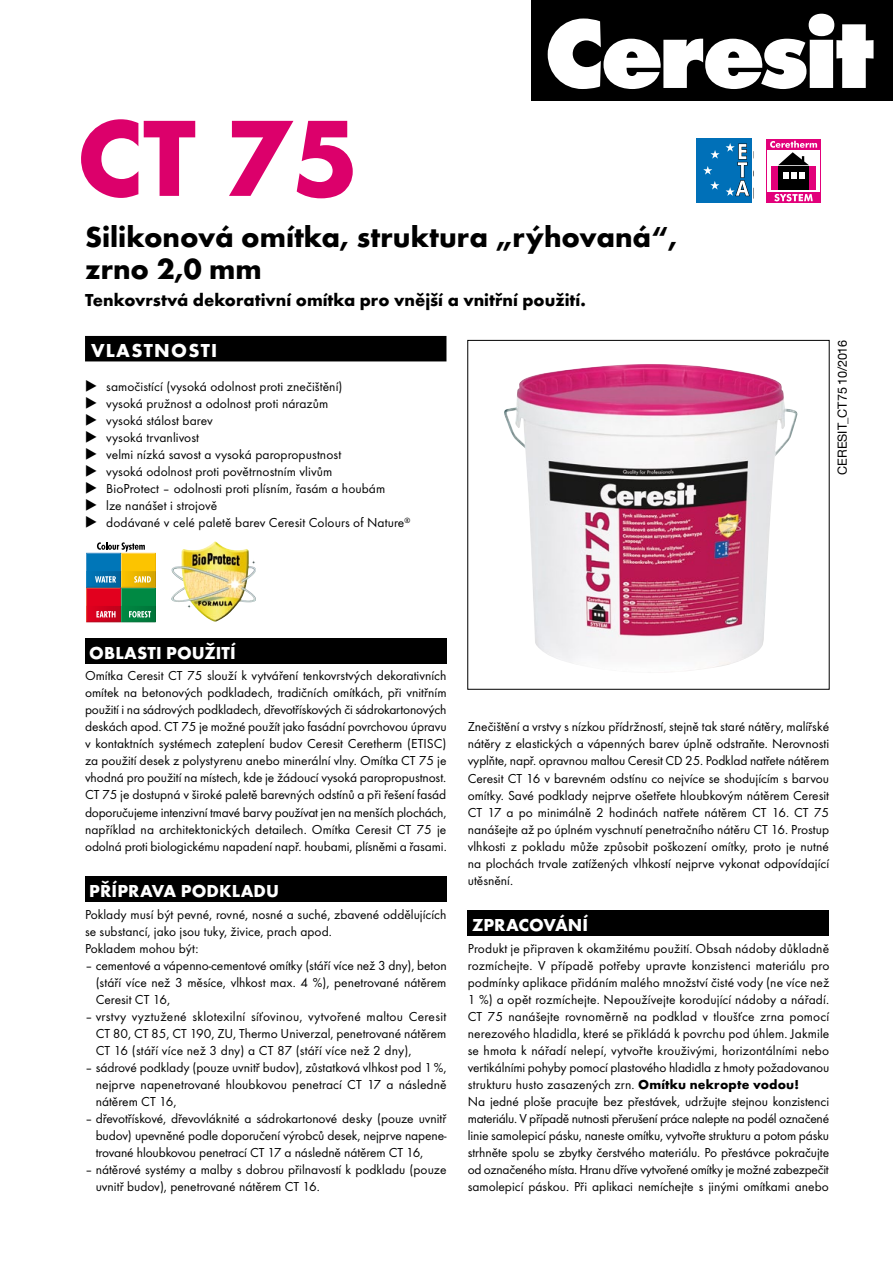
<style>
.page{position:relative;width:893px;height:1263px;background:#fff}
.page>*{position:absolute;margin:0;border:0;box-sizing:border-box;transform-origin:0 0}
.t1{font:700 112.5px "Futura TOT";color:#dc006b}
.t2{font:700 30px/31.5px "Futura TOT";color:#000}
.t3{font:700 19.5px "Futura TOT";letter-spacing:.065em;color:#fff}
.t4{font:700 18px "Futura TOT";color:#000}
.t5{font:700 18px "Futura TOT";letter-spacing:.005em;color:#fff}
.t6{font:13.5px/17px "Futura TOT";color:#000;text-align:justify}
.t7{font:12.6px "Helvetica Neue LT Com";letter-spacing:-.005em;color:#000}
.s1{font-family:"European Pi Three";font-size:15px}
.s2{font-weight:700}
</style>
<div class="page">
<div style="left:85px;top:336px;width:361px;height:25px;background:#000"></div>
<div style="left:85px;top:638px;width:361px;height:25px;background:#000"></div>
<div style="left:85px;top:876px;width:361px;height:25px;background:#000"></div>
<div style="left:468px;top:910px;width:361px;height:25px;background:#000"></div>
<img style="left:504px;top:364px;width:294px;height:307px">
<div style="left:532px;top:0;width:361px;height:99px;background:#000"></div>
<svg style="left:548px;top:14px;width:325px;height:75px"></svg>
<div style="left:696px;top:139px;width:56px;height:64px;background:#0070b8"></div>
<svg style="left:710px;top:150px;width:10px;height:9px"></svg>
<svg style="left:703px;top:166px;width:9px;height:9px"></svg>
<svg style="left:710px;top:181px;width:9px;height:9px"></svg>
<svg style="left:726px;top:143px;width:28px;height:53px"></svg>
<div style="left:766px;top:139px;width:55px;height:11px;background:#e2007a"></div>
<div style="left:766px;top:192px;width:55px;height:11px;background:#e2007a"></div>
<div style="left:772px;top:166px;width:12px;height:24px;background:#e2007a"></div>
<div style="left:803px;top:166px;width:13px;height:24px;background:#e2007a"></div>
<div style="left:778px;top:166px;width:31px;height:24px;background:#000"></div>
<svg style="left:783px;top:173px;width:22px;height:6px"></svg>
<hr style="left:766px;top:150px;width:1px;height:43px;background:#e2007a">
<hr style="left:820px;top:150px;width:1px;height:43px;background:#e2007a">
<svg style="left:770px;top:141px;width:47px;height:24px"></svg>
<svg style="left:774px;top:194px;width:39px;height:7px"></svg>
<img style="left:171px;top:542px;width:43px;height:59px">
<svg style="left:86px;top:542px;width:70px;height:80px;background:#878261"></svg>
<h1 class="t1" style="left:77px;top:89px;width:284px">CT 75</h1>
<h2 class="t2" style="left:85px;top:221px;width:594px">Silikonová omítka, struktura „rýhovaná“, zrno 2,0 mm</h2>
<h3 class="t4" style="left:85px;top:289px;width:502px">Tenkovrstvá dekorativní omítka pro vnější a vnitřní použití.</h3>
<h3 class="t3" style="left:91px;top:339px;width:128px">VLASTNOSTI</h3>
<p class="t6" style="left:85px;top:378px;width:327px;text-align:left"><span class="s1">E</span> samočistící (vysoká odolnost proti znečištění)<br><span class="s1">E</span> vysoká pružnost a odolnost proti nárazům<br><span class="s1">E</span> vysoká stálost barev<br><span class="s1">E</span> vysoká trvanlivost<br><span class="s1">E</span> velmi nízká savost a vysoká paropropustnost<br><span class="s1">E</span> vysoká odolnost proti povětrnostním vlivům<br><span class="s1">E</span> BioProtect – odolnosti proti plísním, řasám a houbám<br><span class="s1">E</span> lze nanášet i strojově<br><span class="s1">E</span> dodávané v celé paletě barev Ceresit Colours of Nature<sup>®</sup></p>
<p class="t7" style="left:834px;top:475px;width:136px;rotate:-90deg">CERESIT_CT75 10/2016</p>
<h3 class="t5" style="left:89px;top:641px;width:148px">OBLASTI POUŽITÍ</h3>
<p class="t6" style="left:85px;top:667px;width:363px">Omítka Ceresit CT 75 slouží k vytváření tenkovrstvých dekorativních omítek na betonových podkladech, tradičních omítkách, při vnitřním použití i na sádrových podkladech, dřevotřískových či sádrokartonových deskách apod. CT 75 je možné použít jako fasádní povrchovou úpravu v kontaktních systémech zateplení budov Ceresit Ceretherm (ETISC) za použití desek z polystyrenu anebo minerální vlny. Omítka CT 75 je vhodná pro použití na místech, kde je žádoucí vysoká paropropustnost.<br>CT 75 je dostupná v široké paletě barevných odstínů a při řešení fasád doporučujeme intenzivní tmavé barvy používat jen na menších plochách, například na architektonických detailech. Omítka Ceresit CT 75 je odolná proti biologickému napadení např. houbami, plísněmi a řasami.</p>
<h3 class="t5" style="left:89px;top:880px;width:191px">PŘÍPRAVA PODKLADU</h3>
<p class="t6" style="left:85px;top:905px;width:363px;text-align:left">Poklady musí být pevné, rovné, nosné a suché, zbavené oddělujících se substancí, jako jsou tuky, živice, prach apod.<br>Pokladem mohou být:</p>
<p class="t6" style="left:96px;top:956px;width:353px;text-indent:-11px">– cementové a vápenno-cementové omítky (stáří více než 3 dny), beton (stáří více než 3 měsíce, vlhkost max. 4 %), penetrované nátěrem Ceresit CT 16,</p>
<p class="t6" style="left:96px;top:1007px;width:352px;text-indent:-11px">– vrstvy vyztužené sklotexilní síťovinou, vytvořené maltou Ceresit CT 80, CT 85, CT 190, ZU, Thermo Univerzal, penetrované nátěrem CT 16 (stáří více než 3 dny) a CT 87 (stáří více než 2 dny),</p>
<p class="t6" style="left:96px;top:1058px;width:353px;text-indent:-11px">– sádrové podklady (pouze uvnitř budov), zůstatková vlhkost pod 1%, nejprve napenetrované hloubkovou penetrací CT 17 a následně nátěrem CT 16,</p>
<p class="t6" style="left:96px;top:1109px;width:352px;text-indent:-11px">– dřevotřískové, dřevovláknité a sádrokartonové desky (pouze uvnitř budov) upevněné podle doporučení výrobců desek, nejprve napene&shy;trované hloubkovou penetrací CT 17 a následně nátěrem CT 16,</p>
<p class="t6" style="left:96px;top:1161px;width:352px;text-indent:-11px">– nátěrové systémy a malby s dobrou přilnavostí k podkladu (pouze uvnitř budov), penetrované nátěrem CT 16.</p>
<p class="t6" style="left:468px;top:718px;width:363px">Znečištění a vrstvy s nízkou přídržností, stejně tak staré nátěry, malířské nátěry z elastických a vápenných barev úplně odstraňte. Nerovnosti vyplňte, např. opravnou maltou Ceresit CD 25. Podklad natřete nátěrem Ceresit CT 16 v barevném odstínu co nejvíce se shodujícím s barvou omítky. Savé podklady nejprve ošetřete hloubkovým nátěrem Ceresit CT 17 a po minimálně 2 hodinách natřete nátěrem CT 16. CT 75 nanášejte až po úplném vyschnutí penetračního nátěru CT 16. Prostup vlhkosti z pokladu může způsobit poškození omítky, proto je nutné na plochách trvale zatížených vlhkostí nejprve vykonat odpovídající utěsnění.</p>
<h3 class="t5" style="left:472px;top:914px;width:118px">ZPRACOVÁNÍ</h3>
<p class="t6" style="left:468px;top:939px;width:363px;text-align:left">Produkt je připraven k okamžitému použití. Obsah nádoby důkladně rozmíchejte. V případě potřeby upravte konzistenci materiálu pro podmínky aplikace přidáním malého množství čisté vody (ne více než 1 %) a opět rozmíchejte. Nepoužívejte korodující nádoby a nářadí.<br>CT 75 nanášejte rovnoměrně na podklad v tloušťce zrna pomocí nerezového hladidla, které se přikládá k povrchu pod úhlem. Jakmile se hmota k nářadí nelepí, vytvořte krouživými, horizontálními nebo vertikálními pohyby pomocí plastového hladidla z hmoty požadovanou strukturu husto zasazených zrn. <span class="s2">Omítku nekropte vodou!<br></span>Na jedné ploše pracujte bez přestávek, udržujte stejnou konzistenci materiálu. V případě nutnosti přerušení práce nalepte na podél označené linie samolepicí pásku, naneste omítku, vytvořte strukturu a potom pásku strhněte spolu se zbytky čerstvého materiálu. Po přestávce pokračujte od označeného místa. Hranu dříve vytvořené omítky je možné zabezpečit samolepicí páskou. Při aplikaci nemíchejte s jinými omítkami anebo</p>
</div>
